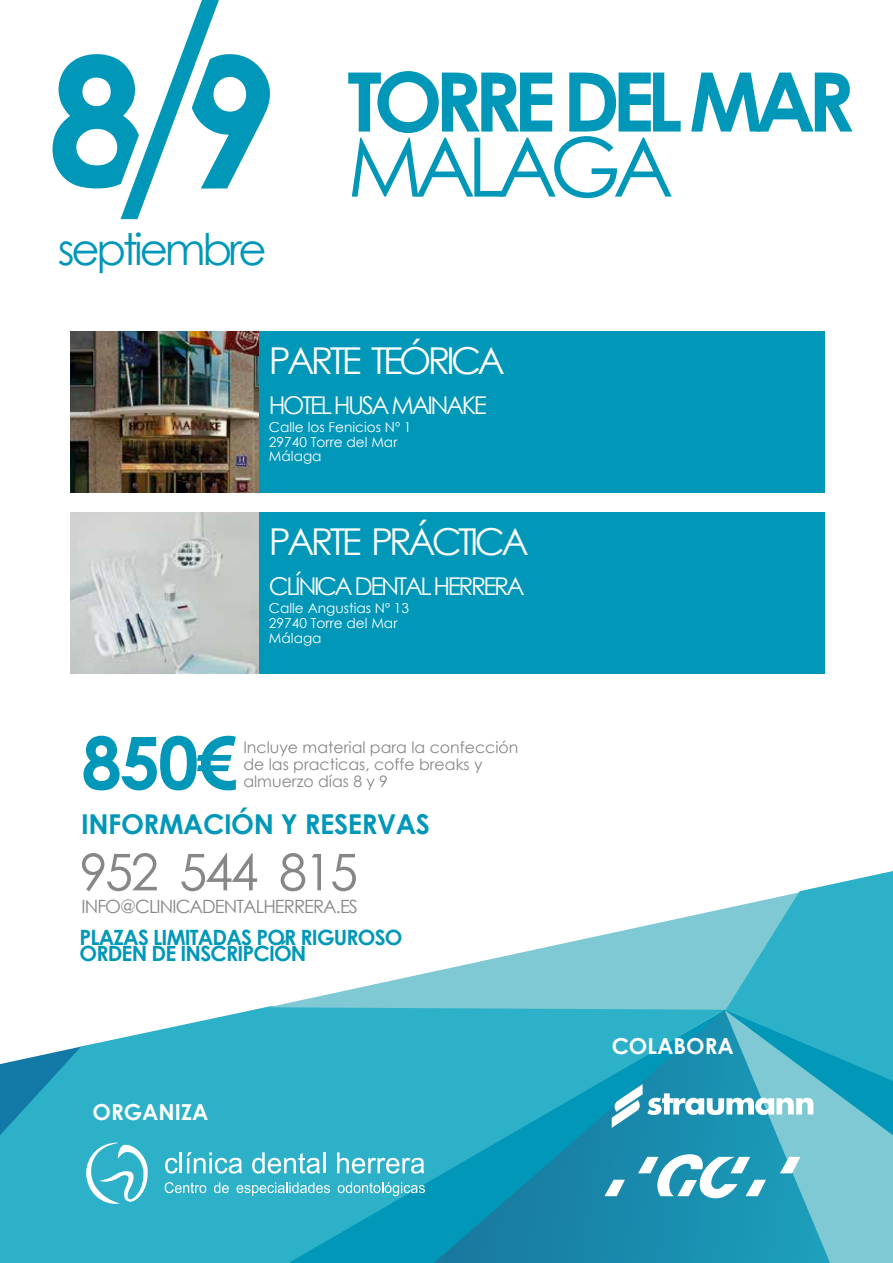
<style>
.page{position:relative;width:893px;height:1263px;background:#fff}
.page>*{position:absolute;margin:0;border:0;box-sizing:border-box;transform-origin:0 0}
.t1{font:700 82.2px "Century Gothic";letter-spacing:-.1em;color:#0097b9}
.t2{font:82.2px "Century Gothic";letter-spacing:-.1em;color:#0097b9}
.t3{font:700 72.45px "Century Gothic";color:#0097b9}
.t4{font:50.7px "Century Gothic";letter-spacing:-.05em;color:#878787}
.t5{font:43.5px "Century Gothic";letter-spacing:-.075em;color:#0097b9}
.t6{font:37.05px "Century Gothic";letter-spacing:-.1em;color:#fff}
.t7{font:700 27.3px "Century Gothic";letter-spacing:-.015em;color:#0097b9}
.t8{font:24.45px "Century Gothic";letter-spacing:-.1em;color:#fff}
.t9{font:700 22.05px "Century Gothic";color:#fff}
.t10{font:700 21px/16.6px "Century Gothic";letter-spacing:-.04em;color:#0097b9}
.t11{font:18.3px "Century Gothic";letter-spacing:-.05em;color:#878787}
.t12{font:15.75px/17.1px "Century Gothic";color:#878787}
.t13{font:13.65px/14.9px "Century Gothic";color:#fff}
</style>
<div class="page">
<svg style="left:0;top:1006px;width:289px;height:257px;background:#4bbcd1"></svg>
<svg style="left:289px;top:1010px;width:145px;height:253px;background:#24acc6"></svg>
<svg style="left:268px;top:934px;width:336px;height:76px;fill:#83cbd4"></svg>
<svg style="left:434px;top:1010px;width:170px;height:253px;background:#1c9dbb"></svg>
<img style="left:70px;top:512px;width:189px;height:162px">
<div style="left:259px;top:512px;width:565px;height:162px;background:#0097b9"></div>
<img style="left:70px;top:331px;width:189px;height:162px">
<div style="left:259px;top:331px;width:565px;height:162px;background:#0097b9"></div>
<svg style="left:53px;top:0;width:217px;height:219px"></svg>
<svg style="left:0;top:1045px;width:149px;height:161px;background:#38b0c8"></svg>
<svg style="left:165px;top:1158px;width:13px;height:15px"></svg>
<hr style="left:180px;top:1152px;width:2px;height:21px;background:#fff">
<svg style="left:187px;top:1152px;width:55px;height:21px"></svg>
<svg style="left:252px;top:1152px;width:68px;height:21px"></svg>
<hr style="left:323px;top:1152px;width:2px;height:21px;background:#fff">
<svg style="left:337px;top:1152px;width:87px;height:21px"></svg>
<svg style="left:165px;top:1182px;width:41px;height:11px"></svg>
<svg style="left:214px;top:1182px;width:15px;height:11px"></svg>
<svg style="left:236px;top:1182px;width:94px;height:14px"></svg>
<svg style="left:338px;top:1182px;width:87px;height:14px"></svg>
<svg style="left:604px;top:871px;width:289px;height:392px;background:#56b6ca"></svg>
<h3 class="t5" style="left:58px;top:219px;width:211px">septiembre</h3>
<h1 class="t1" style="left:347px;top:39px;width:509px">TORRE DEL MAR</h1>
<h1 class="t2" style="left:347px;top:109px;width:328px">MALAGA</h1>
<h3 class="t6" style="left:269px;top:334px;width:238px">PARTE TEÓRICA</h3>
<h3 class="t8" style="left:269px;top:388px;width:219px">HOTEL HUSA MAINAKE</h3>
<p class="t13" style="left:269px;top:419px;width:144px">Calle los Fenicios Nº 1<br>29740 Torre del Mar<br>Málaga</p>
<h3 class="t6" style="left:269px;top:516px;width:261px">PARTE PRÁCTICA</h3>
<h3 class="t8" style="left:269px;top:569px;width:257px">CLÍNICA DENTAL HERRERA</h3>
<p class="t13" style="left:269px;top:601px;width:142px">Calle Angustias Nº 13<br>29740 Torre del Mar<br>Málaga</p>
<h2 class="t3" style="left:81px;top:708px;width:157px">850€</h2>
<p class="t12" style="left:243px;top:738px;width:277px">Incluye material para la confección de las practicas, coffe breaks y almuerzo días 8 y 9</p>
<h3 class="t7" style="left:81px;top:803px;width:350px">INFORMACIÓN Y RESERVAS</h3>
<h3 class="t4" style="left:79px;top:837px;width:280px">952 544 815</h3>
<h3 class="t11" style="left:82px;top:893px;width:278px">INFO@CLINICADENTALHERRERA.ES</h3>
<h3 class="t10" style="left:79px;top:928px;width:325px">PLAZAS LIMITADAS POR RIGUROSO<br>ORDEN DE INSCRIPCIÓN</h3>
<h3 class="t9" style="left:93px;top:1095px;width:117px">ORGANIZA</h3>
<h3 class="t9" style="left:612px;top:1029px;width:124px">COLABORA</h3>
</div>
